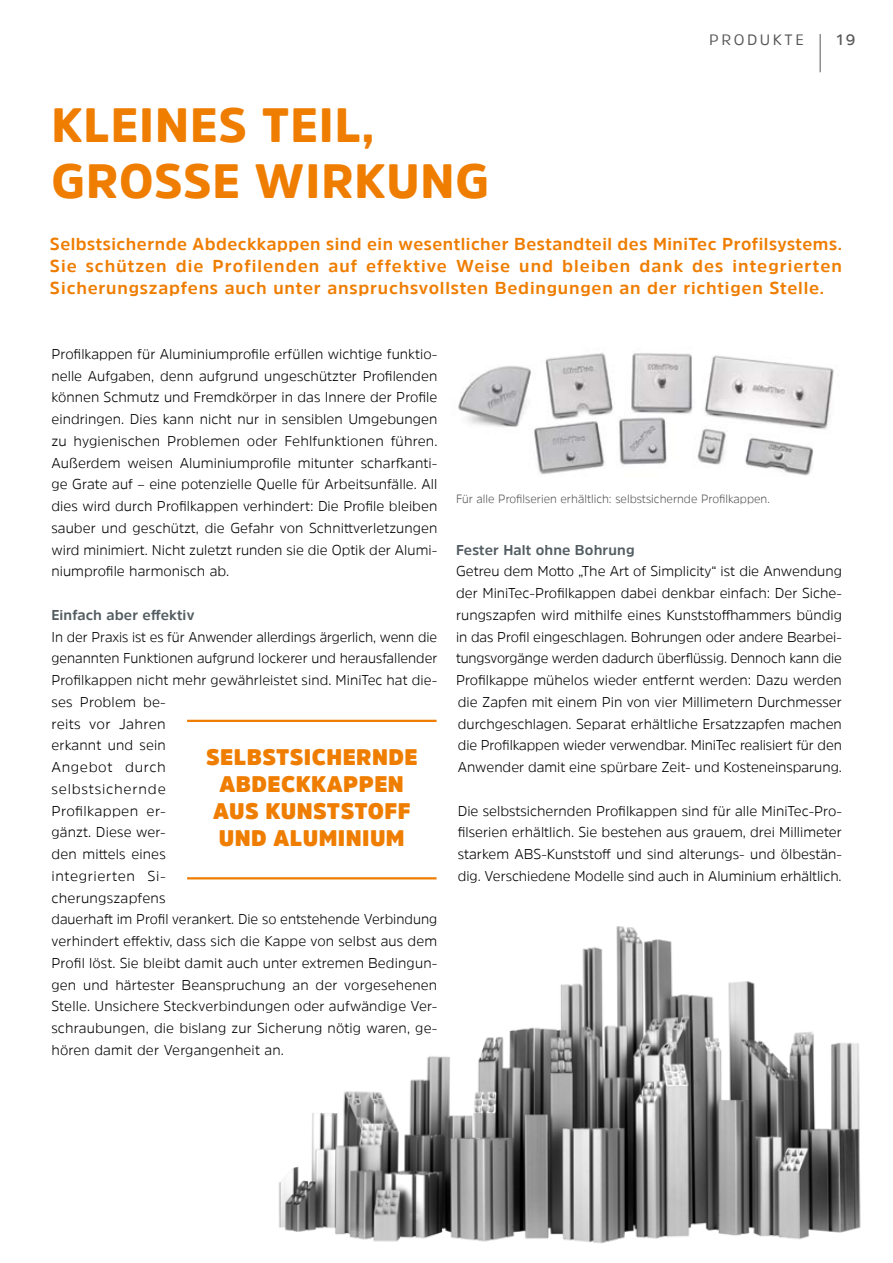
<style>
.page{position:relative;width:893px;height:1263px;background:#fff}
.page>*{position:absolute;margin:0;border:0;box-sizing:border-box;transform-origin:0 0}
.t1{font:900 48px/55.5px "Amsi Pro";letter-spacing:.02em;color:#ef7d00}
.t2{font:900 22.5px/27px "Amsi Pro";letter-spacing:.02em;color:#ef7d00;text-align:center}
.t3{font:700 17.25px/21.8px "Amsi Pro";letter-spacing:.045em;color:#ef7d00;text-align:justify}
.t4{font:15px "Amsi Pro";letter-spacing:.17em;color:#575756}
.t5{font:600 15px "Amsi Pro";color:#575756}
.t6{font:300 14.25px/21.8px "Amsi Pro";letter-spacing:.005em;color:#000;text-align:justify}
.t7{font:700 14.25px "Amsi Pro";letter-spacing:.01em;color:#535d62}
.t8{font:300 12px "Amsi Pro";color:#575756}
</style>
<div class="page">
<hr style="left:820px;top:34px;width:1px;height:38px;background:#575756">
<img style="left:279px;top:926px;width:582px;height:317px">
<img style="left:458px;top:353px;width:376px;height:123px">
<hr style="left:187px;top:720px;width:250px;height:2px;background:#ef7d00">
<hr style="left:187px;top:877px;width:250px;height:2px;background:#ef7d00">
<p class="t4" style="left:709px;top:30px;width:96px">PRODUKTE</p>
<p class="t5" style="left:836px;top:30px;width:20px">19</p>
<h1 class="t1" style="left:51px;top:97px;width:439px">KLEINES TEIL,<br>GROSSE WIRKUNG</h1>
<p class="t3" style="left:50px;top:233px;width:793px">Selbstsichernde Abdeckkappen sind ein wesentlicher Bestandteil des MiniTec Profilsystems.<br>Sie schützen die Profilenden auf effektive Weise und bleiben dank des integrierten Sicherungszapfens auch unter anspruchsvollsten Bedingungen an der richtigen Stelle.</p>
<p class="t6" style="left:51px;top:343px;width:388px">Profilkappen für Aluminiumprofile erfüllen wichtige funktio&shy;nelle Aufgaben, denn aufgrund ungeschützter Profilenden können Schmutz und Fremdkörper in das Innere der Profile eindringen. Dies kann nicht nur in sensiblen Umgebungen zu hygienischen Problemen oder Fehlfunktionen führen.<br>Außerdem weisen Aluminiumprofile mitunter scharfkanti&shy;ge Grate auf – eine potenzielle Quelle für Arbeitsunfälle. All dies wird durch Profilkappen verhindert: Die Profile bleiben sauber und geschützt, die Gefahr von Schnittverletzungen wird minimiert. Nicht zuletzt runden sie die Optik der Alumi&shy;niumprofile harmonisch ab.</p>
<p class="t7" style="left:51px;top:605px;width:144px">Einfach aber effektiv</p>
<p class="t6" style="left:51px;top:625px;width:387px;text-align:left">In der Praxis ist es für Anwender allerdings ärgerlich, wenn die genannten Funktionen aufgrund lockerer und herausfallender Profilkappen nicht mehr gewährleistet sind. MiniTec hat die&shy;ses Problem be-<br>reits vor Jahren<br>erkannt und sein<br>Angebot durch<br>selbstsichernde<br>Profilkappen er-<br>gänzt. Diese wer-<br>den mittels eines<br>integrierten Si-<br>cherungszapfens<br>dauerhaft im Profil verankert. Die so entstehende Verbindung verhindert effektiv, dass sich die Kappe von selbst aus dem Profil löst. Sie bleibt damit auch unter extremen Bedingun&shy;gen und härtester Beanspruchung an der vorgesehenen Stelle. Unsichere Steckverbindungen oder aufwändige Ver&shy;schraubungen, die bislang zur Sicherung nötig waren, ge&shy;hören damit der Vergangenheit an.</p>
<h2 class="t2" style="left:206px;top:744px;width:213px">SELBSTSICHERNDE<br>ABDECKKAPPEN<br>AUS KUNSTSTOFF<br>UND ALUMINIUM</h2>
<p class="t8" style="left:456px;top:491px;width:315px">Für alle Profilserien erhältlich: selbstsichernde Profilkappen.</p>
<p class="t7" style="left:456px;top:540px;width:180px">Fester Halt ohne Bohrung</p>
<p class="t6" style="left:456px;top:560px;width:387px">Getreu dem Motto „The Art of Simplicity“ ist die Anwendung der MiniTec-Profilkappen dabei denkbar einfach: Der Siche&shy;rungszapfen wird mithilfe eines Kunststoffhammers bündig in das Profil eingeschlagen. Bohrungen oder andere Bearbei&shy;tungsvorgänge werden dadurch überflüssig. Dennoch kann die Profilkappe mühelos wieder entfernt werden: Dazu werden die Zapfen mit einem Pin von vier Millimetern Durchmesser durchgeschlagen. Separat erhältliche Ersatzzapfen machen die Profilkappen wieder verwendbar. MiniTec realisiert für den Anwender damit eine spürbare Zeit- und Kosteneinsparung.</p>
<p class="t6" style="left:458px;top:799px;width:386px">Die selbstsichernden Profilkappen sind für alle MiniTec-Pro&shy;filserien erhältlich. Sie bestehen aus grauem, drei Millimeter starkem ABS-Kunststoff und sind alterungs- und ölbestän&shy;dig. Verschiedene Modelle sind auch in Aluminium erhältlich.</p>
</div>
